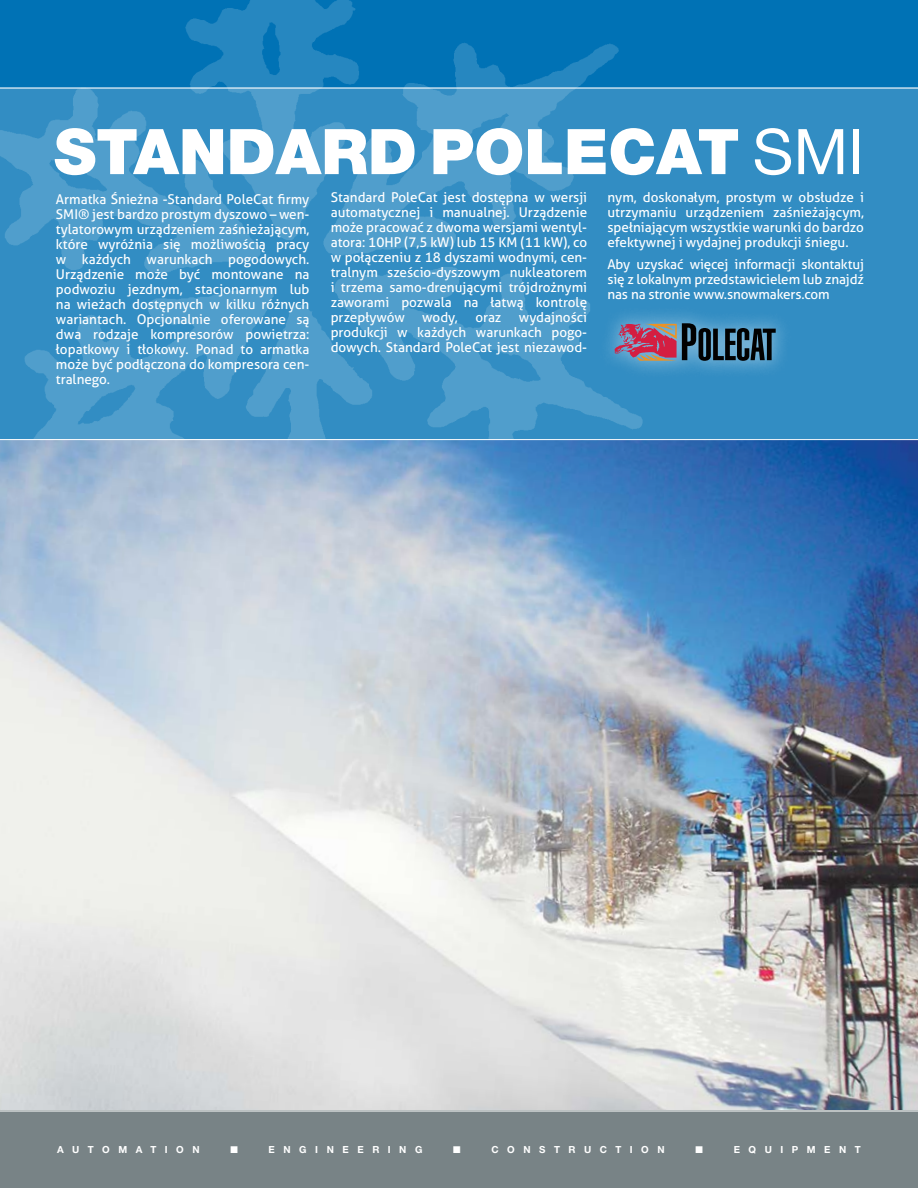
<style>
.page{position:relative;width:918px;height:1188px;background:#fff}
.page>*{position:absolute;margin:0;border:0;box-sizing:border-box;transform-origin:0 0}
.t1{font:900 63px "Helvetica Neue";color:#fff}
.t2{font:13.5px/15px "Aller";color:#fff;text-align:justify}
.t3{font:700 9.75px "Helvetica Neue";letter-spacing:.875em;color:#fff}
.t4{font:9.75px "Zapf Dingbats ITC";color:#fff}
.s1{font-weight:400}
</style>
<div class="page">
<img style="left:0;top:440px;width:918px;height:671px">
<div style="left:0;top:1111px;width:918px;height:77px;background:#788386"></div>
<hr style="left:0;top:1111px;width:918px;height:1px;background:#fff">
<img style="left:0;top:0;width:835px;height:88px">
<svg style="left:0;top:89px;width:918px;height:350px;background:#3b92c5"></svg>
<div style="left:596px;top:304px;width:199px;height:76px;background:#fff;opacity:.35"></div>
<svg style="left:615px;top:323px;width:161px;height:38px;background:#5f5c73"></svg>
<h1 class="t1" style="left:54px;top:114px;width:812px">STANDARD POLECAT <span class="s1">SMI</span></h1>
<p class="t2" style="left:331px;top:190px;width:258px">Standard PoleCat jest dostępna w wersji automatycznej i manualnej. Urządzenie może pracować z dwoma wersjami wentyl&shy;atora: 10HP (7,5 kW) lub 15 KM (11 kW), co w połączeniu z 18 dyszami wodnymi, cen&shy;tralnym sześcio-dyszowym nukleatorem i trzema samo-drenującymi trójdrożnymi zaworami pozwala na łatwą kontrolę przepływów</p>
<p class="t2" style="left:56px;top:191px;width:255px">Armatka Śnieżna -Standard PoleCat firmy SMI® jest bardzo prostym dyszowo – wen&shy;tylatorowym urządzeniem zaśnieżającym, które wyróżnia się możliwością pracy w każdych warunkach pogodowych.<br>Urządzenie może być montowane na podwoziu jezdnym, stacjonarnym lub na wieżach dostępnych w kilku różnych wariantach. Opcjonalnie oferowane są dwa rodzaje kompresorów powietrza: łopatkowy i tłokowy. Ponad to armatka może być podłączona do kompresora cen&shy;tralnego.</p>
<p class="t2" style="left:607px;top:190px;width:258px">nym, doskonałym, prostym w obsłudze i utrzymaniu urządzeniem zaśnieżającym, spełniającym wszystkie warunki do bardzo efektywnej i wydajnej produkcji śniegu.</p>
<p class="t2" style="left:607px;top:257px;width:258px">Aby uzyskać więcej informacji skontaktuj się z lokalnym przedstawicielem lub znajdź nas na stronie www.snowmakers.com</p>
<p class="t2" style="left:331px;top:310px;width:258px;text-indent:188px">wydajności produkcji w każdych warunkach pogo&shy;dowych. Standard PoleCat jest niezawod-</p>
<p class="t2" style="left:422px;top:310px;width:37px">wody,</p>
<p class="t2" style="left:475px;top:310px;width:28px">oraz</p>
<p class="t3" style="left:57px;top:1143px;width:144px">AUTOMATION</p>
<p class="t4" style="left:230px;top:1145px;width:9px">■</p>
<p class="t3" style="left:269px;top:1143px;width:155px">ENGINEERING</p>
<p class="t4" style="left:453px;top:1145px;width:9px">■</p>
<p class="t3" style="left:492px;top:1143px;width:175px">CONSTRUCTION</p>
<p class="t4" style="left:696px;top:1145px;width:9px">■</p>
<p class="t3" style="left:734px;top:1143px;width:129px">EQUIPMENT</p>
</div>
